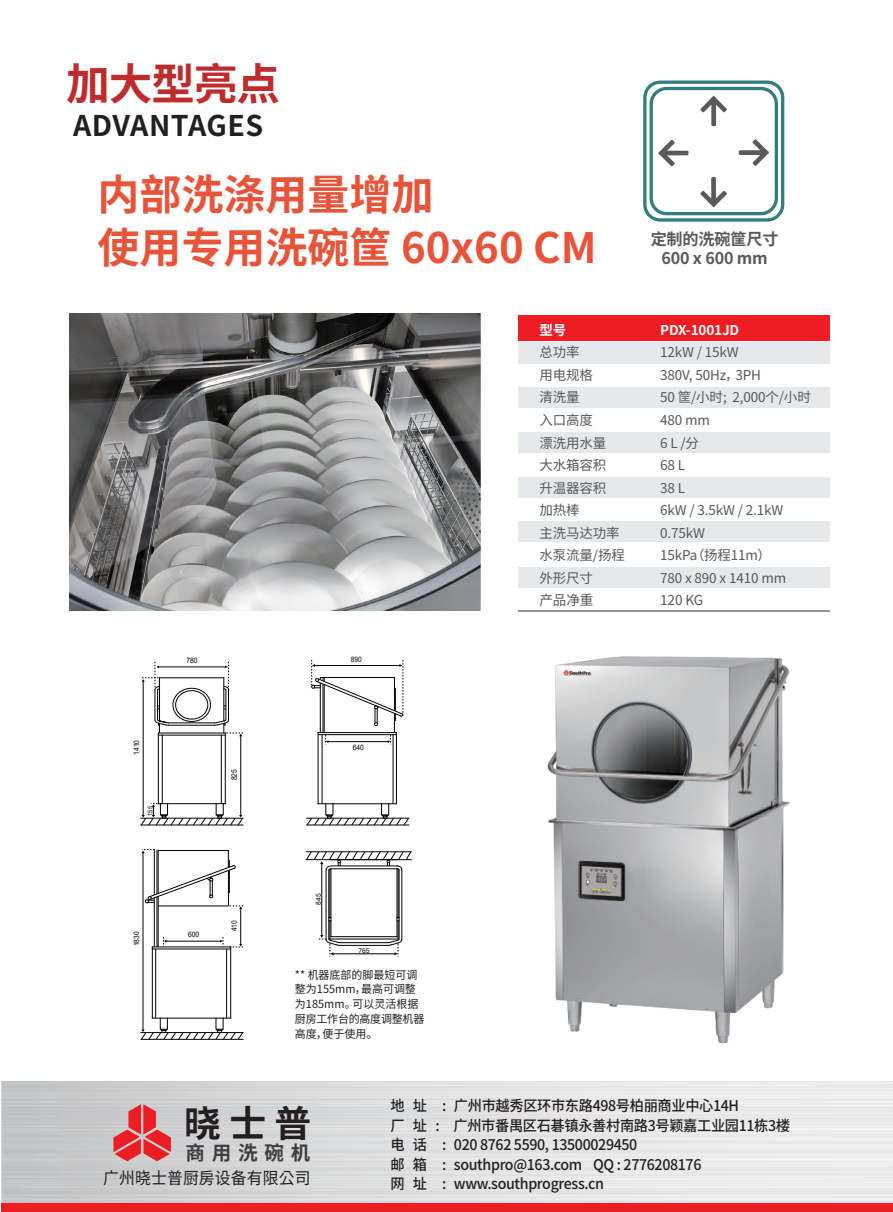
<style>
.page{position:relative;width:893px;height:1212px;background:#fff}
.page>*{position:absolute;margin:0;border:0;box-sizing:border-box;transform-origin:0 0}
.t1{font:700 43.5px "Noto Sans CJ Ksc";letter-spacing:-.02em;color:#be2c2d}
.t2{font:700 42px/52.5px "Noto Sans CJ Ksc";color:#e85439}
.t3{font:700 36.9px "Noto Sans CJ Ksc";color:#231f20}
.t4{font:700 28.5px "Noto Sans CJ Ksc";letter-spacing:.02em;color:#231f20}
.t5{font:700 19.65px "Noto Sans CJ Ksc";color:#3f3f40}
.t6{font:16.5px "Noto Sans CJ Kkr";letter-spacing:.01em;color:#231f20;scale:.96 1}
.t7{font:700 16.2px/19px "Noto Sans CJ Ksc";letter-spacing:-.01em;color:#595a5c;text-align:center}
.t8{font:500 14.7px/19.5px "Noto Sans CJ Kkr";letter-spacing:-.025em;color:#231f20}
.t9{font:13.65px "Noto Sans CJ Kkr";letter-spacing:-.01em;color:#58595b}
.t10{font:13.5px "Noto Sans CJ Ksc";letter-spacing:-.01em;color:#58595b}
.t11{font:700 13.5px "Noto Sans CJ Ksc";letter-spacing:-.01em;color:#fff}
.t12{font:11.25px/15px "Noto Sans CJ Ksc";color:#231f20}
.t13{font:7.5px "Arial";color:#030303;scale:.88 1}
.t14{font:6.75px "Arial";color:#030303}
.t15{font:6.45px "Arial";color:#030303;scale:.88 1}
.s1{font-size:12px}
</style>
<div class="page">
<div style="left:643px;top:81px;width:141px;height:141px;border:3px solid #317d7f;border-radius:15px"></div>
<svg style="left:658px;top:140px;width:30px;height:26px"></svg>
<svg style="left:739px;top:139px;width:30px;height:27px"></svg>
<svg style="left:700px;top:177px;width:27px;height:30px"></svg>
<svg style="left:700px;top:96px;width:27px;height:30px"></svg>
<div style="left:650px;top:87px;width:128px;height:128px;border:3px solid #317d7f;border-radius:15px"></div>
<div style="left:1px;top:1203px;width:892px;height:9px;background:#ee1d23"></div>
<svg style="left:113px;top:1104px;width:58px;height:57px;background:#dd6f73"></svg>
<div style="left:519px;top:567px;width:311px;height:21px;background:#e7e8e9"></div>
<div style="left:519px;top:432px;width:311px;height:21px;background:#e7e8e9"></div>
<div style="left:519px;top:387px;width:311px;height:20px;background:#e7e8e9"></div>
<div style="left:519px;top:315px;width:311px;height:26px;background:#ee1d23"></div>
<div style="left:519px;top:342px;width:311px;height:22px;background:#e7e8e9"></div>
<div style="left:519px;top:477px;width:311px;height:21px;background:#e7e8e9"></div>
<div style="left:519px;top:521px;width:311px;height:21px;background:#e7e8e9"></div>
<hr style="left:519px;top:611px;width:311px;height:1px;background:#939598">
<img style="left:70px;top:314px;width:411px;height:297px">
<img style="left:547px;top:656px;width:243px;height:387px">
<div style="left:175px;top:690px;width:33px;height:29px;border:1px solid #030303;border-radius:50%"></div>
<div style="left:173px;top:688px;width:38px;height:34px;border:1px solid #030303;border-radius:50%"></div>
<hr style="left:158px;top:733px;width:1px;height:70px;background:#030303">
<hr style="left:159px;top:735px;width:66px;height:1px;background:#030303">
<hr style="left:159px;top:733px;width:66px;height:1px;background:#030303">
<hr style="left:169px;top:725px;width:46px;height:1px;background:#030303">
<hr style="left:169px;top:722px;width:46px;height:1px;background:#030303">
<hr style="left:225px;top:733px;width:1px;height:71px;background:#030303">
<hr style="left:228px;top:690px;width:1px;height:30px;background:#030303">
<hr style="left:159px;top:666px;width:66px;height:1px;background:#030303">
<hr style="left:159px;top:678px;width:1px;height:43px;background:#030303">
<hr style="left:223px;top:678px;width:1px;height:43px;background:#030303">
<hr style="left:160px;top:677px;width:64px;height:1px;background:#030303">
<hr style="left:155px;top:690px;width:1px;height:30px;background:#030303">
<hr style="left:157px;top:690px;width:1px;height:30px;background:#030303">
<hr style="left:225px;top:690px;width:1px;height:30px;background:#030303">
<hr style="left:143px;top:681px;width:1px;height:134px;background:#030303">
<svg style="left:141px;top:660px;width:19px;height:31px"></svg>
<svg style="left:223px;top:660px;width:6px;height:31px"></svg>
<hr style="left:240px;top:736px;width:1px;height:79px;background:#030303">
<hr style="left:162px;top:735px;width:1px;height:68px;background:#030303">
<hr style="left:221px;top:735px;width:1px;height:68px;background:#030303">
<svg style="left:140px;top:803px;width:104px;height:23px"></svg>
<svg style="left:154px;top:719px;width:15px;height:14px"></svg>
<svg style="left:214px;top:719px;width:29px;height:17px"></svg>
<hr style="left:318px;top:803px;width:78px;height:1px;background:#030303">
<hr style="left:396px;top:732px;width:1px;height:72px;background:#030303">
<hr style="left:318px;top:732px;width:1px;height:72px;background:#030303">
<hr style="left:322px;top:735px;width:1px;height:69px;background:#030303">
<hr style="left:393px;top:735px;width:1px;height:69px;background:#030303">
<svg style="left:306px;top:804px;width:104px;height:22px"></svg>
<svg style="left:311px;top:660px;width:93px;height:84px"></svg>
<hr style="left:152px;top:948px;width:79px;height:1px;background:#030303">
<hr style="left:230px;top:947px;width:1px;height:71px;background:#030303">
<hr style="left:152px;top:946px;width:79px;height:1px;background:#030303">
<hr style="left:152px;top:947px;width:1px;height:71px;background:#030303">
<hr style="left:240px;top:908px;width:1px;height:36px;background:#030303">
<hr style="left:226px;top:949px;width:1px;height:69px;background:#030303">
<hr style="left:143px;top:853px;width:1px;height:177px;background:#030303">
<hr style="left:154px;top:898px;width:1px;height:49px;background:#040303">
<hr style="left:157px;top:897px;width:1px;height:50px;background:#040303">
<hr style="left:158px;top:896px;width:1px;height:51px;background:#040303">
<hr style="left:166px;top:941px;width:55px;height:1px;background:#030303">
<svg style="left:163px;top:937px;width:3px;height:8px"></svg>
<svg style="left:220px;top:937px;width:23px;height:10px"></svg>
<hr style="left:155px;top:949px;width:1px;height:69px;background:#030303">
<svg style="left:140px;top:1018px;width:104px;height:22px"></svg>
<svg style="left:141px;top:849px;width:102px;height:60px"></svg>
<hr style="left:333px;top:953px;width:62px;height:1px;background:#030303">
<hr style="left:321px;top:863px;width:1px;height:72px;background:#030303">
<hr style="left:397px;top:869px;width:1px;height:68px;background:#030303">
<hr style="left:331px;top:869px;width:1px;height:68px;background:#030303">
<hr style="left:401px;top:870px;width:1px;height:69px;background:#030303">
<hr style="left:326px;top:870px;width:1px;height:69px;background:#030303">
<hr style="left:328px;top:869px;width:1px;height:70px;background:#030303">
<hr style="left:399px;top:869px;width:1px;height:70px;background:#030303">
<hr style="left:331px;top:936px;width:66px;height:1px;background:#030303">
<hr style="left:340px;top:945px;width:48px;height:1px;background:#030303">
<hr style="left:340px;top:942px;width:48px;height:1px;background:#030303">
<hr style="left:330px;top:938px;width:68px;height:1px;background:#030303">
<hr style="left:398px;top:869px;width:1px;height:50px;background:#030303">
<hr style="left:329px;top:869px;width:1px;height:50px;background:#030303">
<svg style="left:318px;top:917px;width:23px;height:39px"></svg>
<svg style="left:387px;top:917px;width:16px;height:39px"></svg>
<svg style="left:305px;top:851px;width:107px;height:20px"></svg>
<hr style="left:332px;top:865px;width:65px;height:1px;background:#030303">
<h1 class="t1" style="left:66px;top:59px;width:216px">加大型亮点</h1>
<h3 class="t4" style="left:73px;top:109px;width:192px">ADVANTAGES</h3>
<h2 class="t2" style="left:98px;top:170px;width:501px">内部洗涤用量增加<br>使用专用洗碗筐 60x60 CM</h2>
<p class="t7" style="left:651px;top:230px;width:129px">定制的洗碗筐尺寸<br>600 x 600 mm</p>
<p class="t13" style="left:131px;top:755px;width:18px;rotate:-90deg">1410</p>
<p class="t15" style="left:146px;top:816px;width:12px;rotate:-90deg">155</p>
<p class="t13" style="left:187px;top:655px;width:14px">780</p>
<p class="t13" style="left:229px;top:780px;width:14px;rotate:-90deg">825</p>
<p class="t13" style="left:131px;top:946px;width:18px;rotate:-90deg">1830</p>
<p class="t13" style="left:188px;top:929px;width:14px">600</p>
<p class="t13" style="left:229px;top:931px;width:14px;rotate:-90deg">410</p>
<p class="t13" style="left:351px;top:654px;width:14px">890</p>
<p class="t13" style="left:353px;top:742px;width:14px">640</p>
<p class="t14" style="left:314px;top:905px;width:13px;rotate:-90deg">845</p>
<p class="t14" style="left:358px;top:946px;width:13px">765</p>
<p class="t12" style="left:295px;top:967px;width:131px">** 机器底部的脚最短可调整为155mm，最高可调整为185mm。可以灵活根据厨房工作台的高度调整机器高度，便于使用<span class="s1">。</span></p>
<p class="t11" style="left:539px;top:322px;width:28px">型号</p>
<p class="t11" style="left:660px;top:322px;width:81px">PDX-1001JD</p>
<p class="t10" style="left:539px;top:345px;width:42px">总功率</p>
<p class="t10" style="left:660px;top:345px;width:80px">12kW / 15kW</p>
<p class="t10" style="left:539px;top:367px;width:55px">用电规格</p>
<p class="t10" style="left:660px;top:367px;width:102px">380V, 50Hz，3PH</p>
<p class="t10" style="left:539px;top:390px;width:42px">清洗量</p>
<p class="t10" style="left:660px;top:390px;width:152px">50 筐/小时; 2,000个/小时</p>
<p class="t10" style="left:539px;top:412px;width:55px">入口高度</p>
<p class="t10" style="left:660px;top:412px;width:51px">480 mm</p>
<p class="t10" style="left:539px;top:435px;width:68px">漂洗用水量</p>
<p class="t10" style="left:660px;top:435px;width:40px">6 L /分</p>
<p class="t10" style="left:539px;top:457px;width:68px">大水箱容积</p>
<p class="t10" style="left:660px;top:457px;width:26px">68 L</p>
<p class="t10" style="left:539px;top:480px;width:68px">升温器容积</p>
<p class="t10" style="left:660px;top:480px;width:26px">38 L</p>
<p class="t10" style="left:539px;top:502px;width:42px">加热棒</p>
<p class="t10" style="left:660px;top:502px;width:125px">6kW / 3.5kW / 2.1kW</p>
<p class="t10" style="left:539px;top:525px;width:82px">主洗马达功率</p>
<p class="t10" style="left:660px;top:525px;width:46px">0.75kW</p>
<p class="t10" style="left:539px;top:547px;width:87px">水泵流量/扬程</p>
<p class="t10" style="left:660px;top:547px;width:112px">15kPa（扬程11m）</p>
<p class="t10" style="left:539px;top:570px;width:55px">外形尺寸</p>
<p class="t10" style="left:660px;top:570px;width:128px">780 x 890 x 1410 mm</p>
<p class="t9" style="left:539px;top:592px;width:56px">产品净重</p>
<p class="t9" style="left:660px;top:592px;width:44px">120 KG</p>
<h3 class="t3" style="left:184px;top:1102px;width:129px">晓士普</h3>
<h3 class="t5" style="left:186px;top:1141px;width:126px">商 用 洗 碗 机</h3>
<p class="t6" style="left:103px;top:1168px;width:217px">广州晓士普厨房设备有限公司</p>
<p class="t8" style="left:391px;top:1096px;width:401px">地 址 : 广州市越秀区环市东路498号柏丽商业中心14H<br>厂 址 : 广州市番禺区石碁镇永善村南路3号颖嘉工业园11栋3楼电 话 : 020 8762 5590, 13500029450<br>邮 箱 : southpro@163.com QQ : 2776208176<br>网 址 : www.southprogress.cn</p>
</div>
